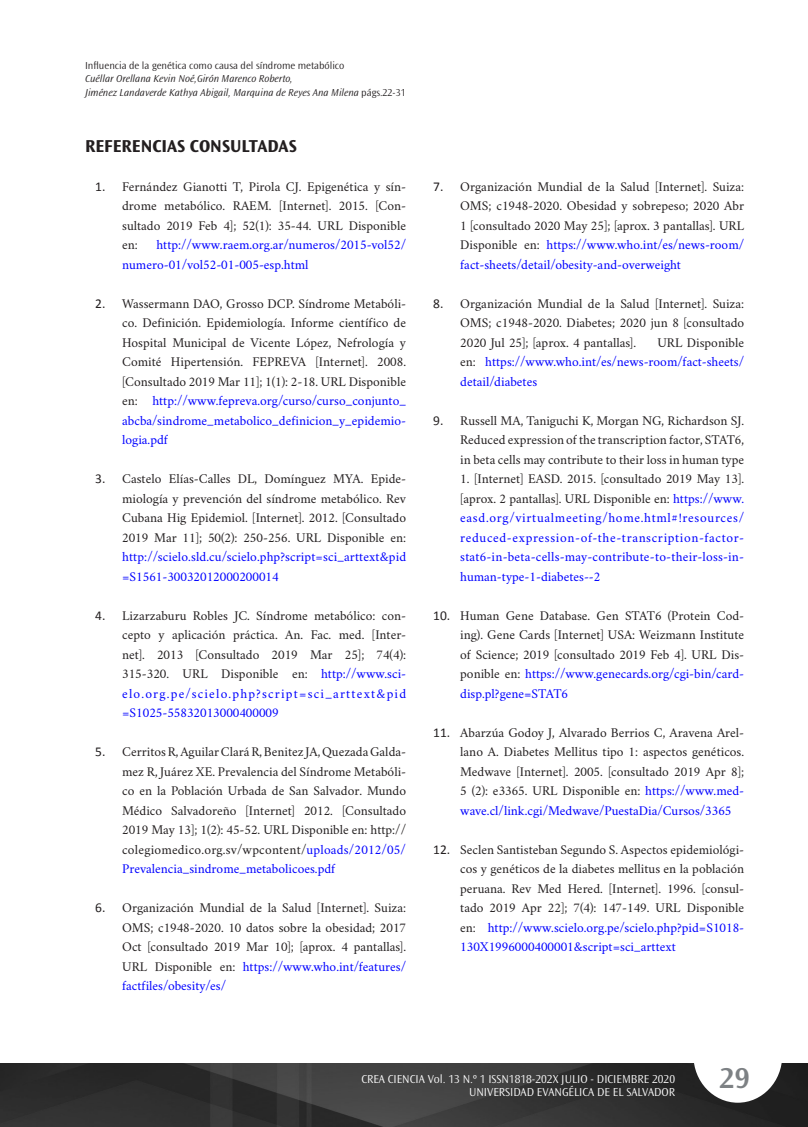
<style>
.page{position:relative;width:808px;height:1127px;background:#fff}
.page>*{position:absolute;margin:0;border:0;box-sizing:border-box;transform-origin:0 0}
.t1{font:600 30px "Ocean Sans Std";color:#7d8184}
.temas{font:700 18px "Ocean Sans Std";color:#231f20}
.t2{font:13.5px/19.5px "Crimson";color:#231f20;text-align:justify}
.t3{font:13.5px/19.5px "Crimson";color:#00f;text-align:justify}
.t4{font:300 12px/13.5px "Ocean Sans Std";color:#fff;text-align:right}
.t5{font:italic 300 10.5px/13.2px "Ocean Sans Std";color:#231f20}
.t6{font:300 10.5px "Ocean Sans Std";color:#231f20}
.s1{font-style:normal}
.s2{font-family:"Calibri"}
.s3{color:#00f}
.s4{color:#231f20}
</style>
<div class="page">
<img style="left:0;top:1063px;width:808px;height:64px">
<div style="left:693px;top:1008px;width:89px;height:94px;background:#fff;border-radius:50%"></div>
<p class="t6" style="left:85px;top:60px;width:261px">Influencia de la genética como causa del síndrome metabólico</p>
<p class="t5" style="left:85px;top:73px;width:322px">Cuéllar Orellana Kevin Noé,Girón Marenco Roberto,<br>Jiménez Landaverde Kathya Abigail, Marquina de Reyes Ana Milena <span class="s1">págs.22-31</span></p>
<p class="temas" style="left:85px;top:135px;width:213px">REFERENCIAS CONSULTADAS</p>
<p class="t2" style="left:122px;top:175px;width:285px;text-indent:-27px"><span class="s2">1.</span> Fernández Gianotti T, Pirola CJ. Epigenética y sín&shy;drome metabólico. RAEM. [Internet]. 2015. [Con&shy;sultado 2019 Feb 4]; 52(1): 35-44. URL Disponible en:</p>
<p class="t3" style="left:122px;top:233px;width:285px;text-indent:34px">http://www.raem.org.ar/numeros/2015-vol52/ numero-01/vol52-01-005-esp.html</p>
<p class="t2" style="left:122px;top:292px;width:285px;text-indent:-27px"><span class="s2">2.</span> Wassermann DAO, Grosso DCP. Síndrome Metabóli&shy;co. Definición. Epidemiología. Informe científico de Hospital Municipal de Vicente López, Nefrología y Comité Hipertensión. FEPREVA [Internet]. 2008. [Consultado 2019 Mar 11]; 1(1): 2-18. URL Disponible en: <span class="s3">http://www.fepreva.org/curso/curso_conjunto_ abcba/sindrome_metabolico_definicion_y_epidemio&shy;logia.pdf</span></p>
<p class="t2" style="left:122px;top:467px;width:285px;text-indent:-27px"><span class="s2">3.</span> Castelo Elías-Calles DL, Domínguez MYA. Epide&shy;miología y prevención del síndrome metabólico. Rev Cubana Hig Epidemiol. [Internet]. 2012. [Consultado 2019 Mar 11]; 50(2): 250-256. URL Disponible en: <span class="s3">http://scielo.sld.cu/scielo.php?script=sci_arttext&amp;pid =S1561-30032012000200014</span></p>
<p class="t2" style="left:122px;top:604px;width:285px;text-indent:-27px"><span class="s2">4.</span> Lizarzaburu Robles JC. Síndrome metabólico: con&shy;cepto y aplicación práctica. An. Fac. med. [Inter&shy;net]. 2013 [Consultado 2019 Mar 25]; 74(4):<br>315-320. URL Disponible en: <span class="s3">http://www.sci&shy;elo.org.pe/scielo.php?script=sci_arttext&amp;pid =S1025-55832013000400009</span></p>
<p class="t2" style="left:122px;top:740px;width:285px;text-indent:-27px"><span class="s2">5.</span> Cerritos R, Aguilar Clará R, Benitez JA, Quezada Galda&shy;mez R, Juárez XE. Prevalencia del Síndrome Metabóli&shy;co en la Población Urbada de San Salvador. Mundo Médico Salvadoreño [Internet] 2012. [Consultado 2019 May 13]; 1(2): 45-52. URL Disponible en: http:// colegiomedico.org.sv/wpcontent/<span class="s3">uploads/2012/05/ Prevalencia_sindrome_metabolicoes.pdf</span></p>
<p class="t2" style="left:122px;top:896px;width:285px;text-indent:-27px"><span class="s2">6.</span> Organización Mundial de la Salud [Internet]. Suiza:<br>OMS; c1948-2020. 10 datos sobre la obesidad; 2017<br>Oct [consultado 2019 Mar 10]; [aprox. 4 pantallas].<br>URL Disponible en: <span class="s3">https://www.who.int/features/ factfiles/obesity/es/</span></p>
<p class="t2" style="left:460px;top:175px;width:285px;text-indent:-27px"><span class="s2">7.</span> Organización Mundial de la Salud [Internet]. Suiza:<br>OMS; c1948-2020. Obesidad y sobrepeso; 2020 Abr 1 [consultado 2020 May 25]; [aprox. 3 pantallas]. URL Disponible en: <span class="s3">https://www.who.int/es/news-room/ fact-sheets/detail/obesity-and-overweight</span></p>
<p class="t2" style="left:460px;top:292px;width:285px;text-indent:-27px"><span class="s2">8.</span> Organización Mundial de la Salud [Internet]. Suiza:<br>OMS; c1948-2020. Diabetes; 2020 jun 8 [consultado 2020 Jul 25]; [aprox. 4 pantallas].</p>
<p class="t3" style="left:460px;top:331px;width:285px;text-indent:197px"><span class="s4">URL Disponible en:</span> https://www.who.int/es/news-room/fact-sheets/ detail/diabetes</p>
<p class="t2" style="left:460px;top:409px;width:285px;text-indent:-27px"><span class="s2">9.</span> Russell MA, Taniguchi K, Morgan NG, Richardson SJ.<br>Reduced expression of the transcription factor, STAT6, in beta cells may contribute to their loss in human type</p>
<p class="t3" style="left:460px;top:467px;width:285px"><span class="s4">1. [Internet] EASD. 2015. [consultado 2019 May 13]. [aprox. 2 pantallas]. URL Disponible en:</span> https://www. easd.org/virtualmeeting/home.html#!resources/ reduced-expression-of-the-transcription-factor&shy;stat6-in-beta-cells-may-contribute-to-their-loss-in&shy;human-type-1-diabetes--2</p>
<p class="t2" style="left:460px;top:604px;width:285px;text-indent:-27px"><span class="s2">10.</span> Human Gene Database. Gen STAT6 (Protein Cod&shy;ing). Gene Cards [Internet] USA: Weizmann Institute of Science; 2019 [consultado 2019 Feb 4]. URL Dis&shy;ponible en: <span class="s3">https://www.genecards.org/cgi-bin/card&shy;disp.pl?gene=STAT6</span></p>
<p class="t2" style="left:460px;top:721px;width:285px;text-indent:-27px"><span class="s2">11.</span> Abarzúa Godoy J, Alvarado Berrios C, Aravena Arel&shy;lano A. Diabetes Mellitus tipo 1: aspectos genéticos.<br>Medwave [Internet]. 2005. [consultado 2019 Apr 8]; 5 (2): e3365. URL Disponible en: <span class="s3">https://www.med&shy;wave.cl/link.cgi/Medwave/PuestaDia/Cursos/3365</span></p>
<p class="t2" style="left:460px;top:838px;width:285px;text-indent:-27px"><span class="s2">12.</span> Seclen Santisteban Segundo S. Aspectos epidemiológi&shy;cos y genéticos de la diabetes mellitus en la población peruana. Rev Med Hered. [Internet]. 1996. [consul&shy;tado 2019 Apr 22]; 7(4): 147-149. URL Disponible en: <span class="s3">http://www.scielo.org.pe/scielo.php?pid=S1018- 130X1996000400001&amp;script=sci_arttext</span></p>
<p class="t4" style="left:361px;top:1072px;width:315px">CREA CIENCIA Vol. 13 N.º 1 ISSN1818-202X JULIO - DICIEMBRE 2020<br>UNIVERSIDAD EVANGÉLICA DE EL SALVADOR</p>
<h1 class="t1" style="left:720px;top:1061px;width:32px">29</h1>
</div>
